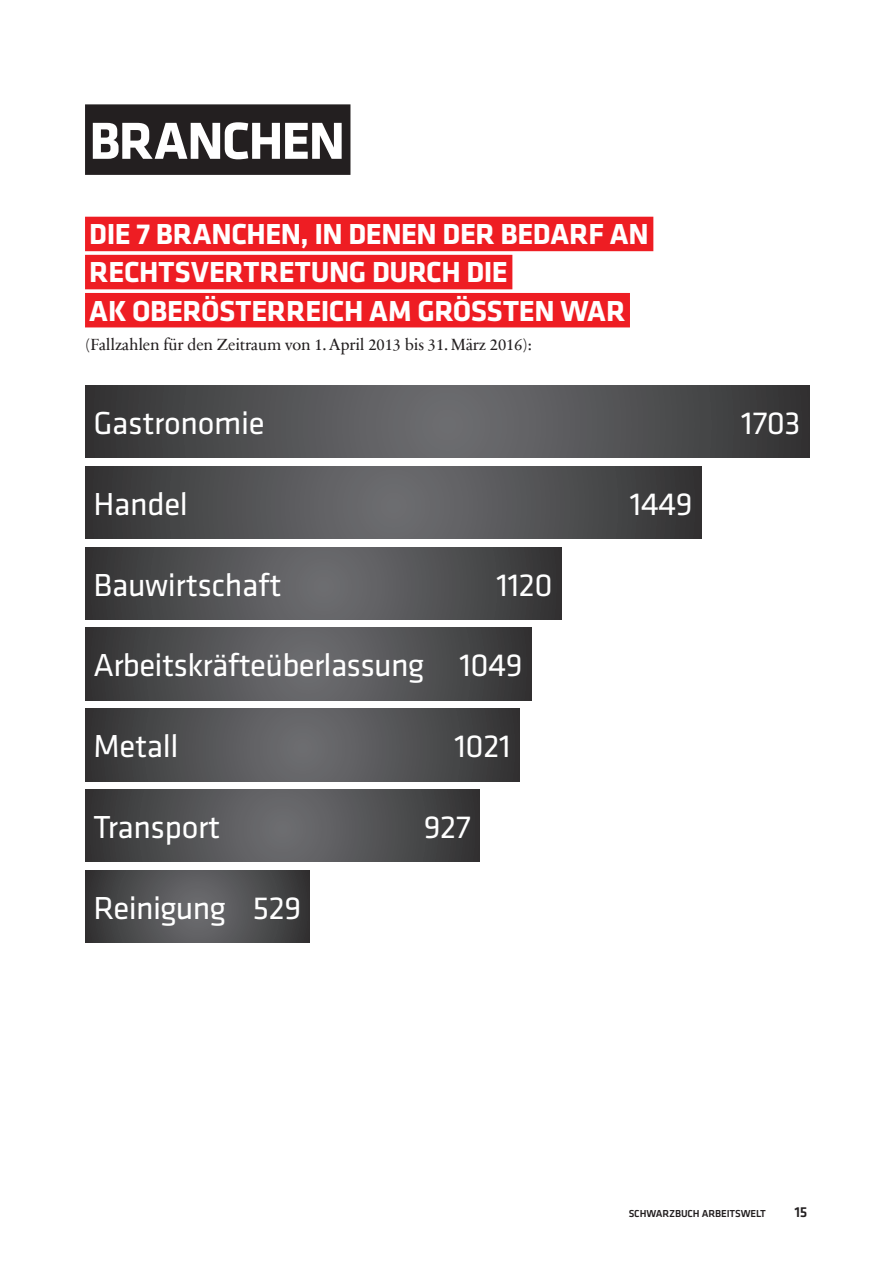
<style>
.page{position:relative;width:893px;height:1263px;background:#fff}
.page>*{position:absolute;margin:0;border:0;box-sizing:border-box;transform-origin:0 0}
.t1{font:700 54px "Klavika Basic";letter-spacing:-.03em;color:#fff}
.t2{font:33px "Klavika Basic";letter-spacing:-.01em;color:#fff}
.t3{font:700 30px/38.1px "Klavika Basic";letter-spacing:-.015em;color:#fff}
.t4{font:16.5px "Sabon Next Com";letter-spacing:-.01em;color:#231f20}
.t5{font:500 15px "Klavika Basic";color:#231f20}
.t6{font:500 10.5px "Klavika Basic";letter-spacing:-.01em;color:#231f20}
</style>
<div class="page">
<div style="left:85px;top:104px;width:265px;height:71px;background:#231f20"></div>
<div style="left:85px;top:217px;width:568px;height:34px;background:#ee1d23"></div>
<div style="left:85px;top:255px;width:427px;height:34px;background:#ee1d23"></div>
<div style="left:85px;top:293px;width:545px;height:34px;background:#ee1d23"></div>
<svg style="left:85px;top:385px;width:724px;height:73px;background:#505052"></svg>
<svg style="left:85px;top:547px;width:476px;height:72px;background:#505052"></svg>
<svg style="left:85px;top:709px;width:434px;height:72px;background:#505052"></svg>
<svg style="left:85px;top:870px;width:225px;height:72px;background:#4e4e50"></svg>
<svg style="left:85px;top:789px;width:394px;height:73px;background:#505052"></svg>
<svg style="left:85px;top:628px;width:446px;height:72px;background:#505052"></svg>
<svg style="left:85px;top:466px;width:616px;height:73px;background:#505052"></svg>
<h1 class="t1" style="left:89px;top:102px;width:257px">BRANCHEN</h1>
<p class="t3" style="left:89px;top:214px;width:561px">DIE 7 BRANCHEN, IN DENEN DER BEDARF AN<br>RECHTSVERTRETUNG DURCH DIE<br>AK OBERÖSTERREICH AM GRÖSSTEN WAR</p>
<p class="t4" style="left:85px;top:332px;width:448px">(Fallzahlen für den Zeitraum von 1. April 2013 bis 31. März 2016):</p>
<p class="t2" style="left:94px;top:402px;width:173px">Gastronomie</p>
<p class="t2" style="left:741px;top:402px;width:61px">1703</p>
<p class="t2" style="left:94px;top:482px;width:96px">Handel</p>
<p class="t2" style="left:630px;top:482px;width:64px">1449</p>
<p class="t2" style="left:94px;top:563px;width:190px">Bauwirtschaft</p>
<p class="t2" style="left:496px;top:563px;width:58px">1120</p>
<p class="t2" style="left:94px;top:644px;width:431px">Arbeitskräfteüberlassung 1049</p>
<p class="t2" style="left:94px;top:725px;width:87px">Metall</p>
<p class="t2" style="left:454px;top:725px;width:58px">1021</p>
<p class="t2" style="left:94px;top:805px;width:128px">Transport</p>
<p class="t2" style="left:424px;top:805px;width:48px">927</p>
<p class="t2" style="left:94px;top:886px;width:209px">Reinigung 529</p>
<p class="t6" style="left:629px;top:1207px;width:139px">SCHWARZBUCH ARBEITSWELT</p>
<p class="t5" style="left:794px;top:1202px;width:15px">15</p>
</div>
